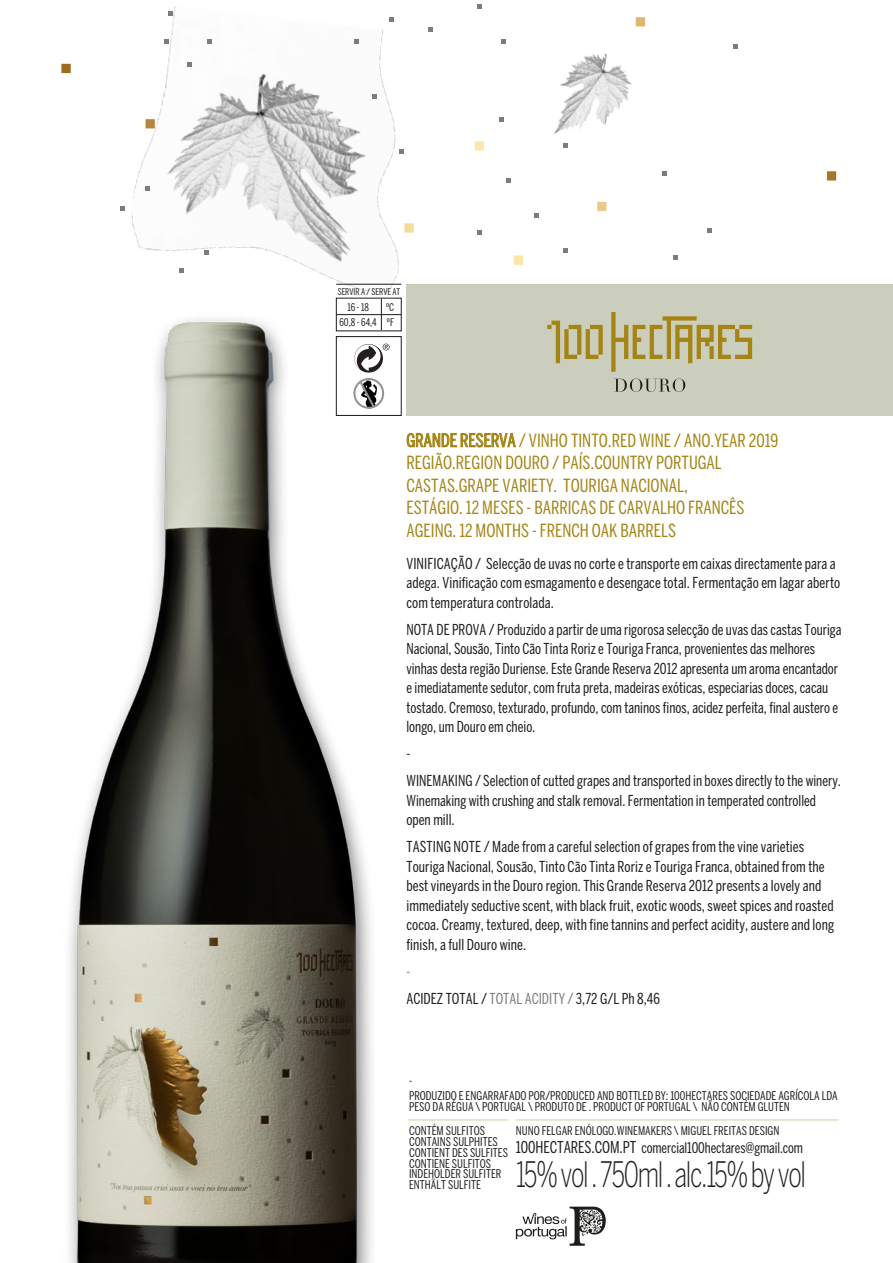
<style>
.page{position:relative;width:893px;height:1263px;background:#fff}
.page>*{position:absolute;margin:0;border:0;box-sizing:border-box;transform-origin:0 0}
.t1{font:300 condensed 34.8px "Benton Sans";letter-spacing:-.05em;color:#231f20;scale:.8 1}
.t2{font:extra-condensed 18px/22.5px "Benton Sans";color:#a48413}
.t3{font:extra-condensed 15px/19.5px "Benton Sans";color:#1d1d1b}
.t4{font:extra-condensed 14.55px "Benton Sans";letter-spacing:-.005em;color:#231f20}
.t5{font:extra-condensed 12px/10.9px "Benton Sans";color:#231f20}
.t6{font:extra-condensed 10.5px/15.6px "Benton Sans";letter-spacing:-.005em;color:#231f20;text-align:center}
.t7{font:extra-condensed 9.3px "Benton Sans";letter-spacing:-.005em;color:#231f20}
.s1{color:#7c7c7b}
.s2{font-size:16.2px}
</style>
<div class="page">
<svg style="left:61px;top:17px;width:775px;height:310px"></svg>
<img style="left:126px;top:6px;width:315px;height:293px">
<svg style="left:707px;top:228px;width:5px;height:5px"></svg>
<svg style="left:673px;top:255px;width:5px;height:5px"></svg>
<svg style="left:563px;top:248px;width:5px;height:5px"></svg>
<svg style="left:477px;top:230px;width:5px;height:5px"></svg>
<svg style="left:204px;top:250px;width:4px;height:5px"></svg>
<svg style="left:179px;top:268px;width:5px;height:4px"></svg>
<svg style="left:534px;top:213px;width:5px;height:5px"></svg>
<svg style="left:120px;top:206px;width:4px;height:5px"></svg>
<svg style="left:506px;top:178px;width:5px;height:5px"></svg>
<svg style="left:146px;top:187px;width:4px;height:4px"></svg>
<svg style="left:563px;top:144px;width:5px;height:4px"></svg>
<svg style="left:663px;top:171px;width:4px;height:5px"></svg>
<svg style="left:500px;top:117px;width:4px;height:5px"></svg>
<svg style="left:399px;top:149px;width:5px;height:5px"></svg>
<svg style="left:373px;top:95px;width:4px;height:4px"></svg>
<svg style="left:389px;top:17px;width:5px;height:5px"></svg>
<svg style="left:187px;top:62px;width:5px;height:5px"></svg>
<svg style="left:501px;top:39px;width:5px;height:5px"></svg>
<svg style="left:733px;top:44px;width:4px;height:4px"></svg>
<svg style="left:429px;top:27px;width:4px;height:5px"></svg>
<svg style="left:354px;top:39px;width:5px;height:5px"></svg>
<svg style="left:207px;top:39px;width:5px;height:5px"></svg>
<svg style="left:164px;top:39px;width:5px;height:5px"></svg>
<svg style="left:477px;top:4px;width:5px;height:5px"></svg>
<svg style="left:168px;top:12px;width:5px;height:4px"></svg>
<div style="left:406px;top:284px;width:487px;height:131px;background:#cbcebd"></div>
<svg style="left:614px;top:378px;width:71px;height:14px"></svg>
<svg style="left:547px;top:312px;width:205px;height:60px"></svg>
<svg style="left:407px;top:432px;width:109px;height:16px"></svg>
<hr style="left:408px;top:1119px;width:100px;height:1px;background:#cbd6a2">
<hr style="left:516px;top:1119px;width:322px;height:1px;background:#cbd6a2">
<div style="left:353px;top:378px;width:31px;height:31px;border:2px solid #929292;border-radius:50%"></div>
<svg style="left:375px;top:379px;width:2px;height:29px"></svg>
<svg style="left:375px;top:344px;width:15px;height:27px"></svg>
<div style="left:336px;top:298px;width:66px;height:33px;border:1px solid #1d1d1b"></div>
<div style="left:336px;top:336px;width:66px;height:80px;border:1px solid #1d1d1b"></div>
<hr style="left:336px;top:314px;width:65px;height:1px;background:#1d1d1b">
<hr style="left:336px;top:284px;width:65px;height:1px;background:#1d1d1b">
<hr style="left:381px;top:299px;width:1px;height:31px;background:#1d1d1b">
<svg style="left:516px;top:1206px;width:90px;height:40px"></svg>
<img style="left:61px;top:302px;width:314px;height:961px">
<p class="t7" style="left:338px;top:286px;width:64px">SERVIR A / SERVE AT</p>
<p class="t6" style="left:386px;top:299px;width:9px;text-align:left">ºC ºF</p>
<p class="t6" style="left:339px;top:299px;width:39px">16 - 18<br>60,8 - 64,4</p>
<p class="t2" style="left:406px;top:429px;width:374px">GRANDE RESERVA / VINHO TINTO.RED WINE / ANO.YEAR 2019<br>REGIÃO.REGION DOURO / PAÍS.COUNTRY PORTUGAL CASTAS.GRAPE VARIETY. TOURIGA NACIONAL,<br>ESTÁGIO. 12 MESES - BARRICAS DE CARVALHO FRANCÊS AGEING. 12 MONTHS - FRENCH OAK BARRELS</p>
<p class="t3" style="left:406px;top:553px;width:435px">VINIFICAÇÃO / Selecção de uvas no corte e transporte em caixas directamente para a adega. Vinificação com esmagamento e desengace total. Fermentação em lagar aberto com temperatura controlada.</p>
<p class="t3" style="left:406px;top:619px;width:437px">NOTA DE PROVA / Produzido a partir de uma rigorosa selecção de uvas das castas Touriga Nacional, Sousão, Tinto Cão Tinta Roriz e Touriga Franca, provenientes das melhores vinhas desta região Duriense. Este Grande Reserva 2012 apresenta um aroma encantador e imediatamente sedutor, com fruta preta, madeiras exóticas, especiarias doces, cacau tostado. Cremoso, texturado, profundo, com taninos finos, acidez perfeita, final austero e longo, um Douro em cheio.</p>
<p class="t3" style="left:406px;top:740px;width:436px;line-height:27px">-<br>WINEMAKING / Selection of cutted grapes and transported in boxes directly to the winery.</p>
<p class="t3" style="left:406px;top:790px;width:411px">Winemaking with crushing and stalk removal. Fermentation in temperated controlled open mill.</p>
<p class="t3" style="left:406px;top:837px;width:429px">TASTING NOTE / Made from a careful selection of grapes from the vine varieties Touriga Nacional, Sousão, Tinto Cão Tinta Roriz e Touriga Franca, obtained from the best vineyards in the Douro region. This Grande Reserva 2012 presents a lovely and immediately seductive scent, with black fruit, exotic woods, sweet spices and roasted cocoa. Creamy, textured, deep, with fine tannins and perfect acidity, austere and long finish, a full Douro wine.</p>
<p class="t3" style="left:406px;top:958px;width:255px;line-height:27px"><span class="s1">-<br></span>ACIDEZ TOTAL / <span class="s1">TOTAL ACIDITY /</span> 3,72 G/L Ph 8,46</p>
<p class="t5" style="left:409px;top:1073px;width:430px;line-height:15.3px">-<br>PRODUZIDO E ENGARRAFADO POR/PRODUCED AND BOTTLED BY: 100HECTARES SOCIEDADE AGRÍCOLA LDA</p>
<p class="t5" style="left:409px;top:1101px;width:382px">PESO DA RÉGUA \ PORTUGAL \ PRODUTO DE . PRODUCT OF PORTUGAL \ NÃO CONTÉM GLUTEN</p>
<p class="t5" style="left:409px;top:1125px;width:100px">CONTÉM SULFITOS<br>CONTAINS SULPHITES<br>CONTIENT DES SULFITES<br>CONTIENE SULFITOS<br>INDEHOLDER SULFITER<br>ENTHÄLT SULFITE</p>
<p class="t5" style="left:516px;top:1125px;width:265px">NUNO FELGAR ENÓLOGO.WINEMAKERS \ MIGUEL FREITAS DESIGN</p>
<p class="t4" style="left:516px;top:1139px;width:289px"><span class="s2">100HECTARES.COM.PT</span> comercial100hectares@gmail.com</p>
<h1 class="t1" style="left:516px;top:1154px;width:364px">15% vol . 750ml . alc.15% by vol</h1>
</div>
